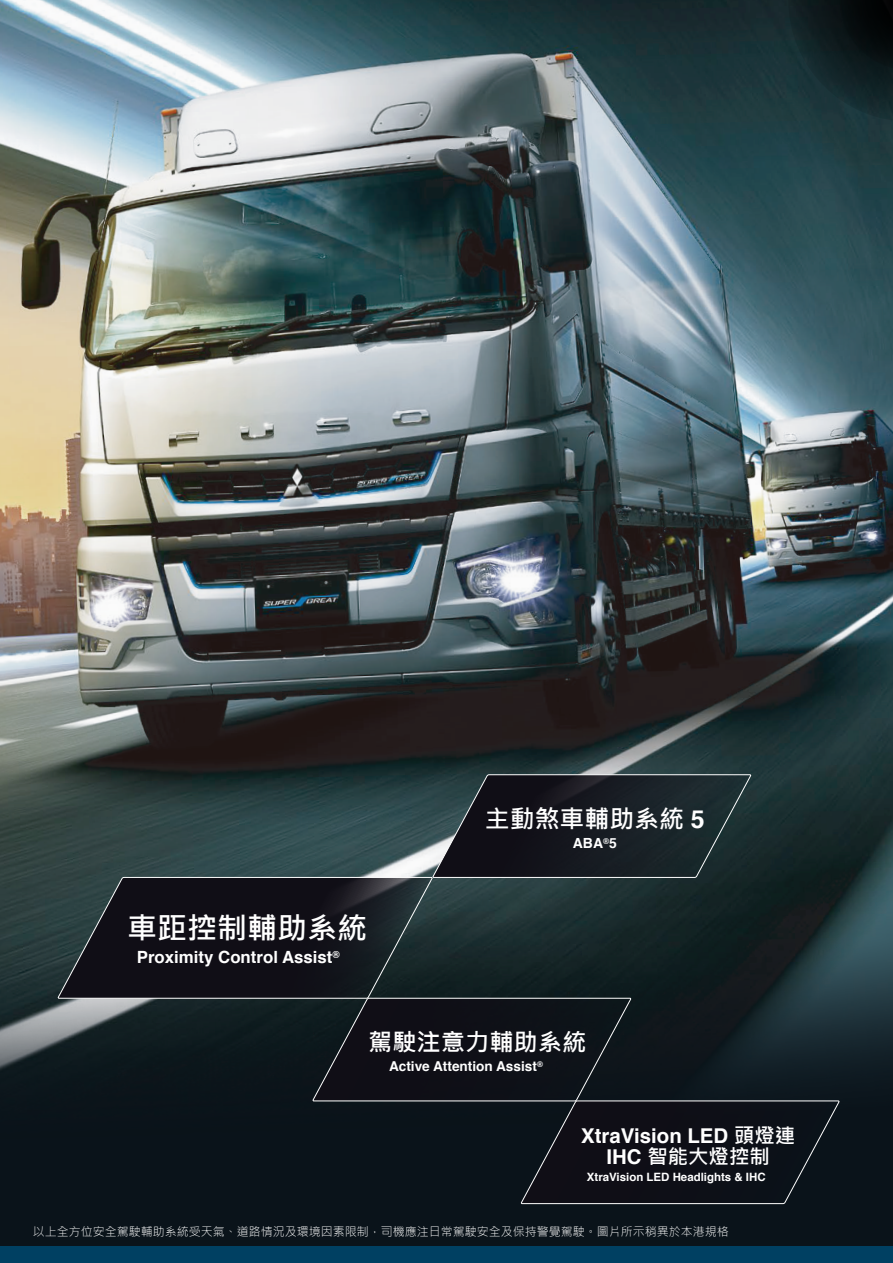
<style>
.page{position:relative;width:893px;height:1263px;background:#0a131a}
.page>*{position:absolute;margin:0;border:0;box-sizing:border-box;transform-origin:0 0}
.t1{font:700 30px "Microsoft Jheng Hei";color:#fff}
.t2{font:700 24.9px "Microsoft Jheng Hei";color:#fff}
.t3{font:700 24.3px "Microsoft Jheng Hei";color:#fff}
.t4{font:700 20.4px "Helvetica";color:#fff}
.t5{font:700 20.4px "Microsoft Jheng Hei";color:#fff}
.t6{font:700 16.8px "Helvetica";color:#fff}
.t7{font:700 13.95px "Helvetica";color:#fff}
.t8{font:700 13.65px "Helvetica";color:#fff}
.t9{font:300 12px "Microsoft Jheng Hei";color:#fff}
.t10{font:700 11.4px "Helvetica";color:#fff}
.s1{font-family:"Helvetica"}
.s2{font-family:"Microsoft Jheng Hei"}
</style>
<div class="page">
<img style="left:0;top:0;width:893px;height:1070px">
<div style="left:0;top:1246px;width:893px;height:17px;background:#004062"></div>
<svg style="left:788px;top:0;width:105px;height:122px"></svg>
<div style="left:840px;top:0;width:53px;height:70px;background:linear-gradient(to bottom,#010203,#0c191b)"></div>
<svg style="left:312px;top:997px;width:528px;height:207px"></svg>
<svg style="left:57px;top:876px;width:376px;height:123px"></svg>
<svg style="left:432px;top:774px;width:319px;height:104px"></svg>
<h2 class="t2" style="left:485px;top:803px;width:221px">主動煞車輔助系統 <span class="s1">5</span></h2>
<h1 class="t1" style="left:127px;top:909px;width:241px">車距控制輔助系統</h1>
<h3 class="t6" style="left:137px;top:944px;width:204px">Proximity Control Assist<sup>®</sup></h3>
<p class="t7" style="left:573px;top:832px;width:46px">ABA<sup>®</sup>5</p>
<h3 class="t3" style="left:368px;top:1027px;width:220px">駕駛注意力輔助系統</h3>
<p class="t8" style="left:389px;top:1055px;width:155px">Active Attention Assist<sup>®</sup></p>
<h3 class="t4" style="left:581px;top:1119px;width:216px">XtraVision LED <span class="s2">頭燈連</span></h3>
<h3 class="t5" style="left:606px;top:1144px;width:165px"><span class="s1">IHC</span> 智能大燈控制</h3>
<p class="t10" style="left:587px;top:1168px;width:180px">XtraVision LED Headlights &amp; IHC</p>
<p class="t9" style="left:33px;top:1224px;width:698px">以上全方位安全駕駛輔助系統受天氣、道路情況及環境因素限制，司機應注日常駕駛安全及保持警覺駕駛。圖片所示稍異於本港規格</p>
</div>
